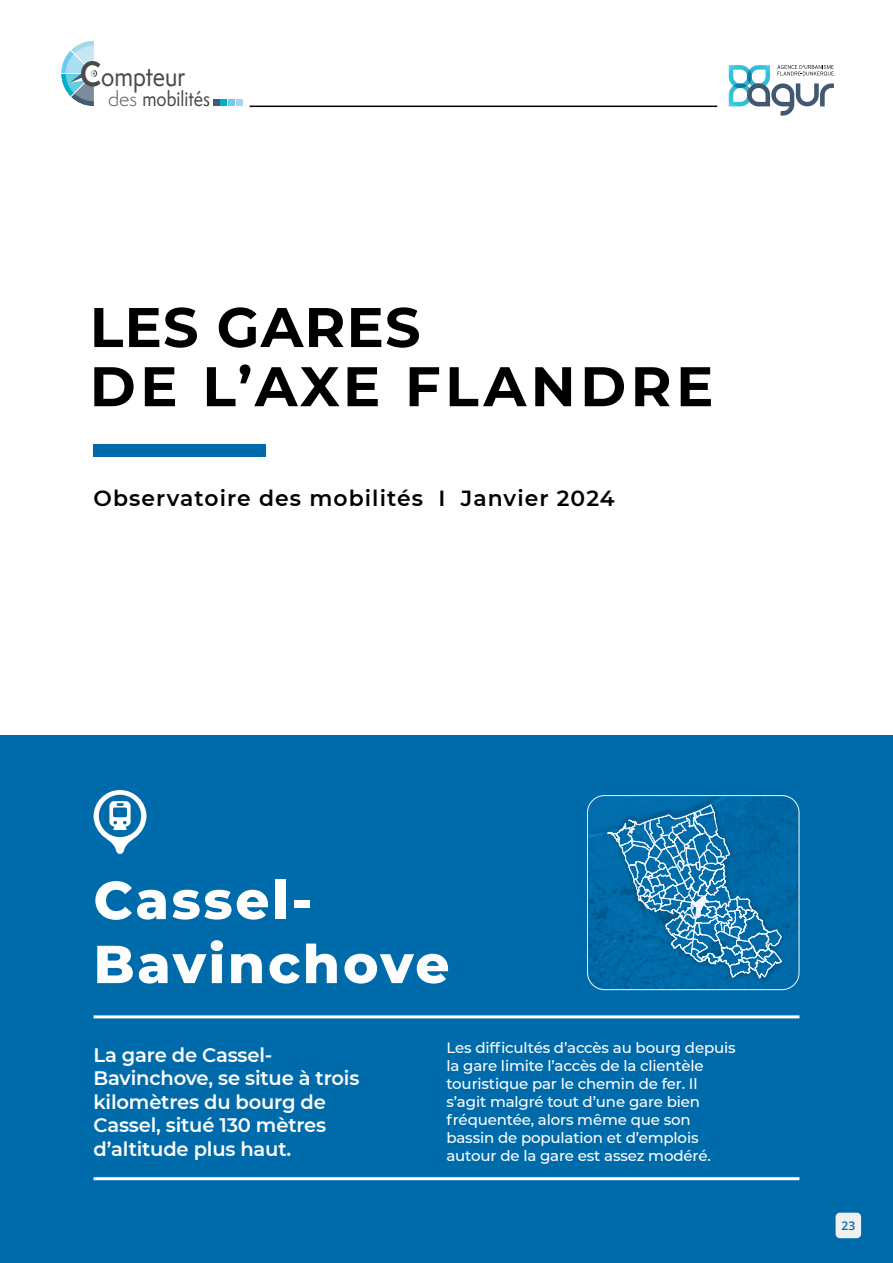
<style>
.page{position:relative;width:893px;height:1263px;background:#fff}
.page>*{position:absolute;margin:0;border:0;box-sizing:border-box;transform-origin:0 0}
.t1{font:700 55.65px/59.1px "Montserrat";letter-spacing:.06em;color:#000}
.t2{font:800 53.25px/64.1px "Montserrat";letter-spacing:.05em;color:#fff}
.t3{font:500 25.5px "Semplicita Pro";color:#4a4a49;scale:.86 1}
.t4{font:600 21.9px "Montserrat";letter-spacing:.05em;color:#000}
.t5{font:600 19.5px/23.4px "Montserrat";letter-spacing:-.01em;color:#fff}
.t6{font:500 19.35px "Semplicita Pro";color:#4a4a49;scale:.86 1}
.t7{font:500 15px/18px "Montserrat";letter-spacing:-.01em;color:#fff}
.t8{font:600 12px "Open Sans";color:#006baa}
.s1{font-weight:700;font-size:32.25px}
.s2{font-weight:300}
</style>
<div class="page">
<div style="left:0;top:736px;width:893px;height:527px;background:#006baa"></div>
<img style="left:598px;top:796px;width:193px;height:191px">
<svg style="left:607px;top:802px;width:175px;height:178px"></svg>
<div style="left:587px;top:795px;width:212px;height:195px;border:1px solid #fff;border-radius:17px"></div>
<hr style="left:94px;top:1177px;width:705px;height:3px;background:#fff">
<hr style="left:94px;top:1015px;width:705px;height:3px;background:#fff">
<div style="left:94px;top:444px;width:172px;height:12px;background:#006baa"></div>
<svg style="left:94px;top:790px;width:52px;height:64px"></svg>
<svg style="left:61px;top:41px;width:36px;height:65px"></svg>
<div style="left:213px;top:100px;width:7px;height:6px;background:#425c73"></div>
<div style="left:220px;top:100px;width:7px;height:6px;background:#00afcb"></div>
<div style="left:228px;top:100px;width:7px;height:6px;background:#72caeb"></div>
<svg style="left:236px;top:100px;width:6px;height:6px"></svg>
<hr style="left:250px;top:106px;width:467px;height:1px;background:#000">
<svg style="left:729px;top:65px;width:105px;height:51px"></svg>
<div style="left:836px;top:1213px;width:25px;height:25px;background:#f0f0f0;border-radius:4px"></div>
<h3 class="t3" style="left:80px;top:58px;width:124px"><span class="s1">C</span>ompteur</h3>
<p class="t6" style="left:108px;top:85px;width:120px"><span class="s2">des</span> mobilités</p>
<h1 class="t1" style="left:90px;top:295px;width:625px">LES GARES<br>DE L’AXE FLANDRE</h1>
<h3 class="t4" style="left:94px;top:483px;width:523px">Observatoire des mobilités I Janvier 2024</h3>
<h2 class="t2" style="left:94px;top:865px;width:357px">Cassel-<br>Bavinchove</h2>
<h3 class="t5" style="left:94px;top:1042px;width:267px">La gare de Cassel-<br>Bavinchove, se situe à trois kilomètres du bourg de<br>Cassel, situé 130 mètres d’altitude plus haut.</h3>
<p class="t7" style="left:446px;top:1037px;width:291px">Les difficultés d’accès au bourg depuis la gare limite l’accès de la clientèle touristique par le chemin de fer. Il s’agit malgré tout d’une gare bien fréquentée, alors même que son bassin de population et d’emplois autour de la gare est assez modéré.</p>
<p class="t8" style="left:842px;top:1217px;width:15px">23</p>
</div>
